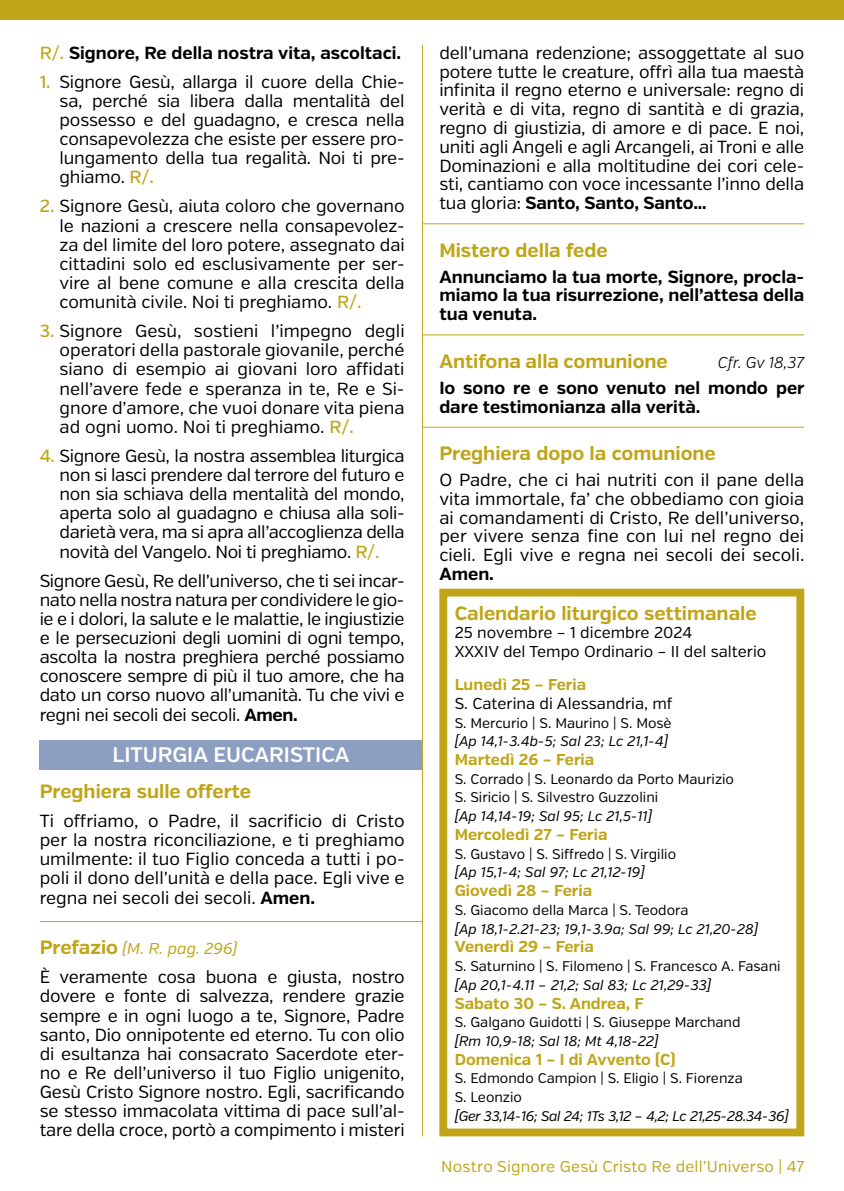
<style>
.page{position:relative;width:844px;height:1191px;background:#fff}
.page>*{position:absolute;margin:0;border:0;box-sizing:border-box;transform-origin:0 0}
.t1{font:600 21px "Verb";color:#fff}
.t2{font:700 19.25px "Verb";color:#c0a518}
.t3{font:17.5px/19.1px "Verb";letter-spacing:-.01em;color:#000;text-align:justify}
.t4{font:700 17.5px/18.7px "Verb";color:#000;text-align:justify}
.t5{font:700 15.75px "Verb";color:#c0a518}
.t6{font:15.75px/18.9px "Verb";color:#000}
.t7{font:15.75px "Verb";letter-spacing:.01em;color:#c0a518}
.t8{font:italic 15.75px "Verb";color:#c0a518}
.t9{font:italic 300 15.75px "Verb";color:#000}
.t10{font:14px/18.7px "Verb";color:#000}
.t11{font:italic 14px "Verb";color:#000}
.t12{font:italic 14px "Verb";letter-spacing:-.025em;color:#000}
.s1{font-weight:500;color:#c0a518}
.s2{font-weight:700}
.s3{font-weight:700;font-style:normal;font-size:19.25px}
</style>
<div class="page">
<hr style="left:40px;top:921px;width:382px;height:1px;background:#c0a518">
<div style="left:40px;top:740px;width:382px;height:29px;background:#8d9fc0"></div>
<hr style="left:422px;top:223px;width:382px;height:1px;background:#c0a518">
<hr style="left:422px;top:334px;width:382px;height:1px;background:#c0a518">
<hr style="left:422px;top:427px;width:382px;height:1px;background:#c0a518">
<div style="left:0;top:0;width:843px;height:20px;background:#c0a518"></div>
<hr style="left:422px;top:45px;width:1px;height:1091px;background:#c0a518">
<div style="left:439px;top:588px;width:365px;height:548px;border:8px solid #c0a518"></div>
<p class="t4" style="left:40px;top:44px;width:363px"><span class="s1">R/.</span> Signore, Re della nostra vita, ascoltaci.</p>
<p class="t3" style="left:60px;top:72px;width:346px;text-indent:-20px"><span class="s1">1.</span> Signore Gesù, allarga il cuore della Chie&shy;sa, perché sia libera dalla mentalità del possesso e del guadagno, e cresca nella consapevolezza che esiste per essere pro&shy;lungamento della tua regalità. Noi ti pre&shy;ghiamo. <span class="s1">R/.</span></p>
<p class="t3" style="left:60px;top:197px;width:346px;text-indent:-20px"><span class="s1">2.</span> Signore Gesù, aiuta coloro che governano le nazioni a crescere nella consapevolez&shy;za del limite del loro potere, assegnato dai cittadini solo ed esclusivamente per ser&shy;vire al bene comune e alla crescita della comunità civile. Noi ti preghiamo. <span class="s1">R/.</span></p>
<p class="t3" style="left:60px;top:322px;width:346px;text-indent:-20px"><span class="s1">3.</span> Signore Gesù, sostieni l’impegno degli operatori della pastorale giovanile, perché siano di esempio ai giovani loro affidati nell’avere fede e speranza in te, Re e Si&shy;gnore d’amore, che vuoi donare vita piena ad ogni uomo. Noi ti preghiamo. <span class="s1">R/.</span></p>
<p class="t3" style="left:60px;top:446px;width:346px;text-indent:-20px"><span class="s1">4.</span> Signore Gesù, la nostra assemblea liturgica non si lasci prendere dal terrore del futuro e non sia schiava della mentalità del mondo, aperta solo al guadagno e chiusa alla soli&shy;darietà vera, ma si apra all’accoglienza della novità del Vangelo. Noi ti preghiamo. <span class="s1">R/.</span></p>
<p class="t3" style="left:40px;top:571px;width:366px">Signore Gesù, Re dell’universo, che ti sei incar&shy;nato nella nostra natura per condividere le gio&shy;ie e i dolori, la salute e le malattie, le ingiustizie e le persecuzioni degli uomini di ogni tempo, ascolta la nostra preghiera perché possiamo conoscere sempre di più il tuo amore, che ha dato un corso nuovo all’umanità. Tu che vivi e regni nei secoli dei secoli. <span class="s2">Amen.</span></p>
<p class="t1" style="left:113px;top:742px;width:238px">LITURGIA EUCARISTICA</p>
<p class="t2" style="left:40px;top:779px;width:213px">Preghiera sulle offerte</p>
<p class="t3" style="left:40px;top:811px;width:366px">Ti offriamo, o Padre, il sacrificio di Cristo per la nostra riconciliazione, e ti preghiamo umilmente: il tuo Figlio conceda a tutti i po&shy;poli il dono dell’unità e della pace. Egli vive e regna nei secoli dei secoli. <span class="s2">Amen.</span></p>
<p class="t8" style="left:40px;top:939px;width:199px"><span class="s3">Prefazio</span> (M. R. pag. 296)</p>
<p class="t3" style="left:40px;top:968px;width:366px">È veramente cosa buona e giusta, nostro dovere e fonte di salvezza, rendere grazie sempre e in ogni luogo a te, Signore, Padre santo, Dio onnipotente ed eterno. Tu con olio di esultanza hai consacrato Sacerdote eter&shy;no e Re dell’universo il tuo Figlio unigenito, Gesù Cristo Signore nostro. Egli, sacrificando se stesso immacolata vittima di pace sull’al&shy;tare della croce, portò a compimento i misteri</p>
<p class="t3" style="left:439px;top:43px;width:366px">dell’umana redenzione; assoggettate al suo potere tutte le creature, offrì alla tua maestà infinita il regno eterno e universale: regno di verità e di vita, regno di santità e di grazia, regno di giustizia, di amore e di pace. E noi, uniti agli Angeli e agli Arcangeli, ai Troni e alle Dominazioni e alla moltitudine dei cori cele&shy;sti, cantiamo con voce incessante l’inno della tua gloria: <span class="s2">Santo, Santo, Santo…</span></p>
<p class="t2" style="left:439px;top:238px;width:170px">Mistero della fede</p>
<p class="t4" style="left:439px;top:267px;width:366px">Annunciamo la tua morte, Signore, procla&shy;miamo la tua risurrezione, nell’attesa della tua venuta.</p>
<p class="t2" style="left:439px;top:349px;width:230px">Antifona alla comunione</p>
<p class="t9" style="left:717px;top:353px;width:88px">Cfr. Gv 18,37</p>
<p class="t4" style="left:439px;top:378px;width:366px">Io sono re e sono venuto nel mondo per dare testimonianza alla verità.</p>
<p class="t2" style="left:439px;top:441px;width:278px">Preghiera dopo la comunione</p>
<p class="t3" style="left:439px;top:471px;width:366px">O Padre, che ci hai nutriti con il pane della vita immortale, fa’ che obbediamo con gioia ai comandamenti di Cristo, Re dell’universo, per vivere senza fine con lui nel regno dei cieli. Egli vive e regna nei secoli dei secoli.</p>
<p class="t4" style="left:439px;top:565px;width:56px">Amen.</p>
<p class="t2" style="left:454px;top:601px;width:303px">Calendario liturgico settimanale</p>
<p class="t6" style="left:454px;top:624px;width:313px">25 novembre – 1 dicembre 2024<br>XXXIV del Tempo Ordinario – II del salterio</p>
<p class="t5" style="left:454px;top:675px;width:133px">Lunedì 25 – Feria</p>
<p class="t6" style="left:454px;top:694px;width:219px">S. Caterina di Alessandria, mf</p>
<p class="t10" style="left:454px;top:713px;width:218px">S. Mercurio | S. Maurino | S. Mosè</p>
<p class="t11" style="left:454px;top:733px;width:215px">[Ap 14,1-3.4b-5; Sal 23; Lc 21,1-4]</p>
<p class="t5" style="left:454px;top:750px;width:141px">Martedì 26 – Feria</p>
<p class="t10" style="left:454px;top:769px;width:281px">S. Corrado | S. Leonardo da Porto Maurizio<br>S. Siricio | S. Silvestro Guzzolini</p>
<p class="t11" style="left:454px;top:808px;width:199px">[Ap 14,14-19; Sal 95; Lc 21,5-11]</p>
<p class="t5" style="left:454px;top:825px;width:154px">Mercoledì 27 – Feria</p>
<p class="t10" style="left:454px;top:844px;width:223px">S. Gustavo | S. Siffredo | S. Virgilio</p>
<p class="t11" style="left:454px;top:864px;width:191px">[Ap 15,1-4; Sal 97; Lc 21,12-19]</p>
<p class="t5" style="left:454px;top:881px;width:139px">Giovedì 28 – Feria</p>
<p class="t10" style="left:454px;top:901px;width:235px">S. Giacomo della Marca | S. Teodora</p>
<p class="t11" style="left:454px;top:920px;width:305px">[Ap 18,1-2.21-23; 19,1-3.9a; Sal 99; Lc 21,20-28]</p>
<p class="t5" style="left:454px;top:937px;width:141px">Venerdì 29 – Feria</p>
<p class="t10" style="left:454px;top:957px;width:327px">S. Saturnino | S. Filomeno | S. Francesco A. Fasani</p>
<p class="t11" style="left:454px;top:976px;width:258px">[Ap 20,1-4.11 – 21,2; Sal 83; Lc 21,29-33]</p>
<p class="t5" style="left:454px;top:993px;width:190px">Sabato 30 – S. Andrea, F</p>
<p class="t10" style="left:454px;top:1013px;width:287px">S. Galgano Guidotti | S. Giuseppe Marchand</p>
<p class="t11" style="left:454px;top:1032px;width:205px">[Rm 10,9-18; Sal 18; Mt 4,18-22]</p>
<p class="t5" style="left:454px;top:1049px;width:222px">Domenica 1 – I di Avvento (C)</p>
<p class="t10" style="left:454px;top:1069px;width:289px">S. Edmondo Campion | S. Eligio | S. Fiorenza<br>S. Leonzio</p>
<p class="t12" style="left:454px;top:1107px;width:335px">[Ger 33,14-16; Sal 24; 1Ts 3,12 – 4,2; Lc 21,25-28.34-36]</p>
<p class="t7" style="left:441px;top:1157px;width:364px">Nostro Signore Gesù Cristo Re dell’Universo | 47</p>
</div>
